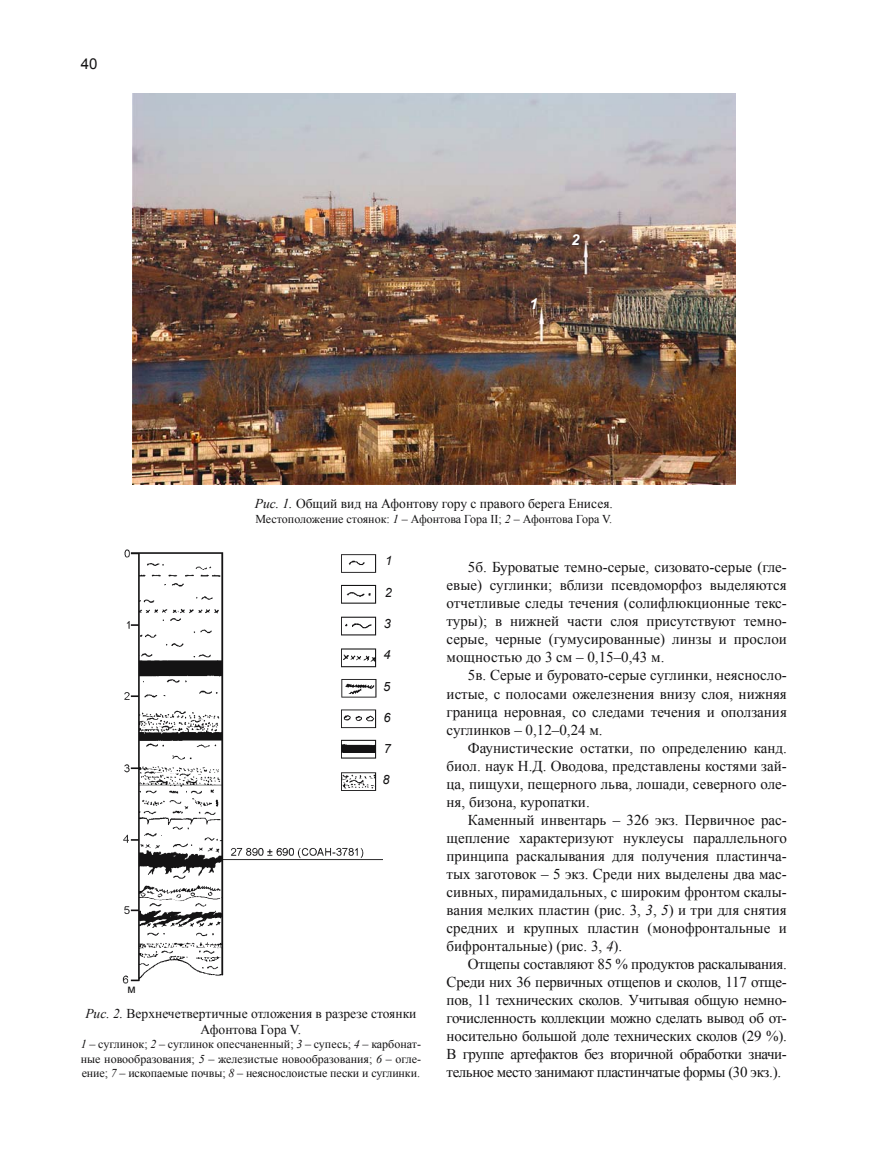
<style>
.page{position:relative;width:872px;height:1170px;background:#fff}
.page>*{position:absolute;margin:0;border:0;box-sizing:border-box;transform-origin:0 0}
.t1{font:15px/18px "Times New Roman";color:#141314;text-align:justify}
.t2{font:15px "Arial";color:#141314}
.t3{font:italic 700 15px "Arial";color:#fff}
.t4{font:13.5px/16.2px "Times New Roman";color:#141314;text-align:center}
.t5{font:italic 12.75px "Arial";color:#141314}
.t6{font:12px/14.4px "Times New Roman";letter-spacing:-.01em;color:#141314;text-align:justify}
.t7{font:12px "Arial";color:#141314}
.s1{font-style:italic}
</style>
<div class="page">
<img style="left:132px;top:94px;width:603px;height:390px">
<img style="left:122px;top:549px;width:260px;height:435px">
<p class="t2" style="left:81px;top:55px;width:18px">40</p>
<p class="t3" style="left:529px;top:296px;width:10px">1</p>
<p class="t3" style="left:571px;top:231px;width:10px">2</p>
<p class="t4" style="left:255px;top:495px;width:360px"><span class="s1">Рис. 1.</span> Общий вид на Афонтову гору с правого берега Енисея.</p>
<p class="t6" style="left:255px;top:511px;width:358px">Местоположение стоянок: <span class="s1">1</span> – Афонтова Гора II; <span class="s1">2</span> – Афонтова Гора V.</p>
<p class="t7" style="left:127px;top:982px;width:10px">м</p>
<p class="t5" style="left:385px;top:553px;width:9px">1</p>
<p class="t5" style="left:385px;top:585px;width:9px">2</p>
<p class="t5" style="left:384px;top:616px;width:9px">3</p>
<p class="t5" style="left:383px;top:648px;width:9px">4</p>
<p class="t5" style="left:383px;top:679px;width:9px">5</p>
<p class="t5" style="left:383px;top:710px;width:9px">6</p>
<p class="t5" style="left:384px;top:741px;width:9px">7</p>
<p class="t5" style="left:382px;top:772px;width:9px">8</p>
<p class="t4" style="left:85px;top:1004px;width:333px"><span class="s1">Рис. 2.</span> Верхнечетвертичные отложения в разрезе стоянки<br>Афонтова Гора V.</p>
<p class="t6" style="left:81px;top:1036px;width:342px"><span class="s1">1</span> – суглинок; <span class="s1">2</span> – суглинок опесчаненный; <span class="s1">3</span> – супесь; <span class="s1">4</span> – карбонат&shy;ные новообразования; <span class="s1">5</span> – железистые новообразования; <span class="s1">6</span> – огле&shy;ение; <span class="s1">7</span> – ископаемые почвы; <span class="s1">8</span> – неяснослоистые пески и суглинки.</p>
<p class="t1" style="left:446px;top:558px;width:342px;text-indent:21px">5б. Буроватые темно-серые, сизовато-серые (гле&shy;евые) суглинки; вблизи псевдоморфоз выделяются отчетливые следы течения (солифлюкционные текс&shy;туры); в нижней части слоя присутствуют темно&shy;серые, черные (гумусированные) линзы и прослои мощностью до 3 см – 0,15–0,43 м.</p>
<p class="t1" style="left:446px;top:666px;width:342px;text-indent:21px">5в. Серые и буровато-серые суглинки, неясносло&shy;истые, с полосами ожелезнения внизу слоя, нижняя граница неровная, со следами течения и оползания суглинков – 0,12–0,24 м.</p>
<p class="t1" style="left:446px;top:738px;width:342px;text-indent:21px">Фаунистические остатки, по определению канд. биол. наук Н.Д. Оводова, представлены костями зай&shy;ца, пищухи, пещерного льва, лошади, северного оле&shy;ня, бизона, куропатки.</p>
<p class="t1" style="left:446px;top:810px;width:342px;text-indent:21px">Каменный инвентарь – 326 экз. Первичное рас&shy;щепление характеризуют нуклеусы параллельного принципа раскалывания для получения пластинча&shy;тых заготовок – 5 экз. Среди них выделены два мас&shy;сивных, пирамидальных, с широким фронтом скалы&shy;вания мелких пластин (рис. 3, <span class="s1">3</span>, <span class="s1">5</span>) и три для снятия средних и крупных пластин (монофронтальные и бифронтальные) (рис. 3, <span class="s1">4</span>).</p>
<p class="t1" style="left:446px;top:954px;width:342px;text-indent:21px">Отщепы составляют 85 % продуктов раскалывания.<br>Среди них 36 первичных отщепов и сколов, 117 отще&shy;пов, 11 технических сколов. Учитывая общую немно&shy;гочисленность коллекции можно сделать вывод об от&shy;носительно большой доле технических сколов (29 %).<br>В группе артефактов без вторичной обработки значи&shy;тельное место занимают пластинчатые формы (30 экз.).</p>
</div>
